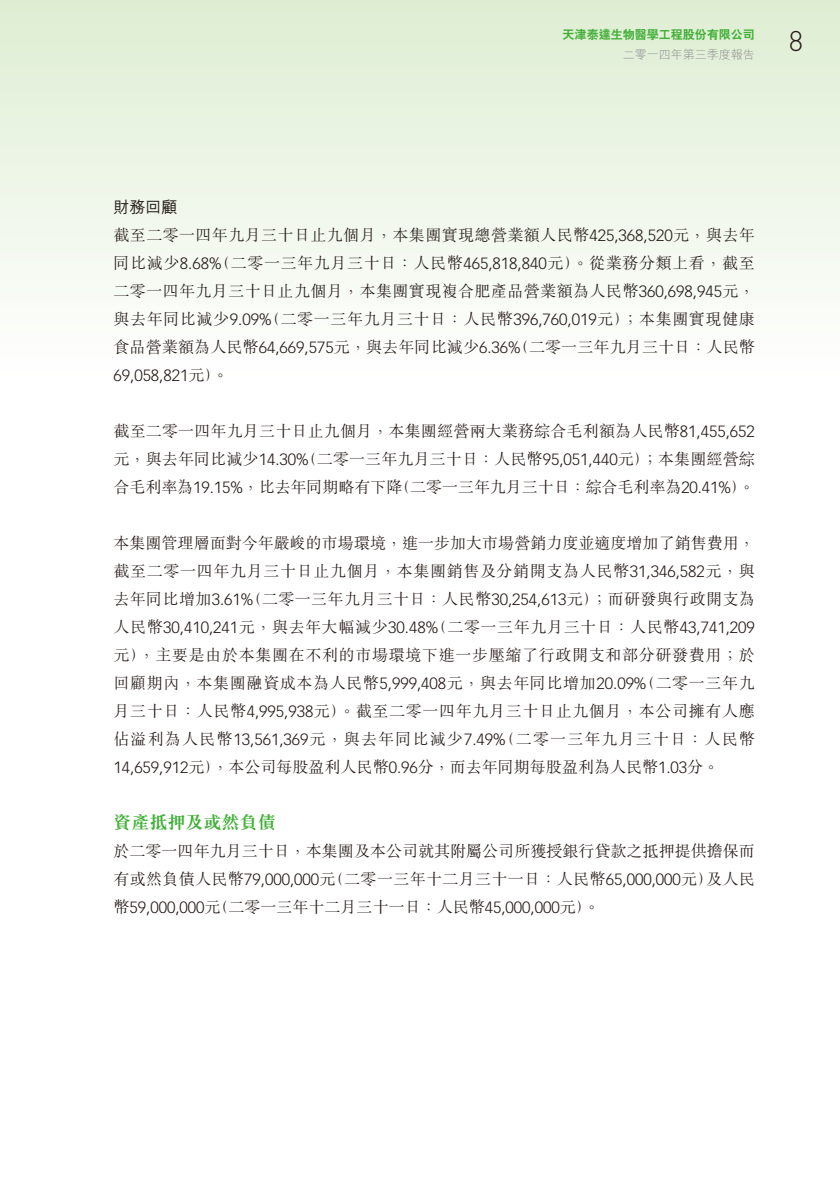
<style>
.page{position:relative;width:840px;height:1191px;background:#fff}
.page>*{position:absolute;margin:0;border:0;box-sizing:border-box;transform-origin:0 0}
.t1{font:300 28px "DIN Pro";color:#231916}
.t2{font:18px "M Sung HK Bold E Ten B5 H";color:#40af36}
.t3{font:16px/28px "M Sung HK Light E Ten B5 H";letter-spacing:.01em;color:#231916;text-align:justify}
.t4{font:300 16px "Vectora LT Std";color:#231916}
.t5{font:16px "M Hei HK Medium E Ten B5 H";color:#231916}
.t6{font:12px "C Hei 2 HK Xbold E Ten B5 H";color:#40af36}
.t7{font:12px "M Hei HK Light E Ten B5 H";color:#898989}
.s1{font-family:"Vectora LT Std";font-weight:300}
.s2{font-family:"M Sung HK Light E Ten B5 H";font-weight:400}
</style>
<div class="page">
<div style="left:0;top:0;width:839px;height:388px;background:linear-gradient(to bottom,#deedd2,#fff)"></div>
<p class="t6" style="left:562px;top:30px;width:194px">天津泰達生物醫學工程股份有限公司</p>
<p class="t7" style="left:622px;top:50px;width:134px">二零一四年第三季度報告</p>
<h1 class="t1" style="left:788px;top:31px;width:16px">8</h1>
<p class="t5" style="left:113px;top:201px;width:65px">財務回顧</p>
<p class="t3" style="left:113px;top:223px;width:642px">截至二零一四年九月三十日止九個月，本集團實現總營業額人民幣<span class="s1">425,368,520</span>元，與去年同比減少<span class="s1">8.68%</span>（二零一三年九月三十日：人民幣<span class="s1">465,818,840</span>元）。從業務分類上看，截至二零一四年九月三十日止九個月，本集團實現複合肥產品營業額為人民幣<span class="s1">360,698,945</span>元，與去年同比減少<span class="s1">9.09%</span>（二零一三年九月三十日：人民幣<span class="s1">396,760,019</span>元）；本集團實現健康食品營業額為人民幣<span class="s1">64,669,575</span>元，與去年同比減少<span class="s1">6.36%</span>（二零一三年九月三十日：人民幣</p>
<p class="t4" style="left:113px;top:367px;width:116px">69,058,821<span class="s2">元）。</span></p>
<p class="t3" style="left:113px;top:419px;width:642px">截至二零一四年九月三十日止九個月，本集團經營兩大業務綜合毛利額為人民幣<span class="s1">81,455,652</span>元，與去年同比減少<span class="s1">14.30%</span>（二零一三年九月三十日：人民幣<span class="s1">95,051,440</span>元）；本集團經營綜合毛利率為<span class="s1">19.15%</span>，比去年同期略有下降（二零一三年九月三十日：綜合毛利率為<span class="s1">20.41%</span>）。</p>
<p class="t3" style="left:113px;top:531px;width:642px">本集團管理層面對今年嚴峻的市場環境，進一步加大市場營銷力度並適度增加了銷售費用，截至二零一四年九月三十日止九個月，本集團銷售及分銷開支為人民幣<span class="s1">31,346,582</span>元，與去年同比增加<span class="s1">3.61%</span>（二零一三年九月三十日：人民幣<span class="s1">30,254,613</span>元）；而研發與行政開支為人民幣<span class="s1">30,410,241</span>元，與去年大幅減少<span class="s1">30.48%</span>（二零一三年九月三十日：人民幣<span class="s1">43,741,209</span>元），主要是由於本集團在不利的市場環境下進一步壓縮了行政開支和部分研發費用；於回顧期內，本集團融資成本為人民幣<span class="s1">5,999,408</span>元，與去年同比增加<span class="s1">20.09%</span>（二零一三年九月三十日：人民幣<span class="s1">4,995,938</span>元）。截至二零一四年九月三十日止九個月，本公司擁有人應佔溢利為人民幣<span class="s1">13,561,369</span>元，與去年同比減少<span class="s1">7.49%</span>（二零一三年九月三十日：人民幣<span class="s1">14,659,912</span>元），本公司每股盈利人民幣<span class="s1">0.96</span>分，而去年同期每股盈利為人民幣<span class="s1">1.03</span>分。</p>
<p class="t2" style="left:113px;top:815px;width:163px">資產抵押及或然負債</p>
<p class="t3" style="left:113px;top:839px;width:642px">於二零一四年九月三十日，本集團及本公司就其附屬公司所獲授銀行貸款之抵押提供擔保而有或然負債人民幣<span class="s1">79,000,000</span>元（二零一三年十二月三十一日：人民幣<span class="s1">65,000,000</span>元）及人民幣<span class="s1">59,000,000</span>元（二零一三年十二月三十一日：人民幣<span class="s1">45,000,000</span>元）。</p>
</div>
